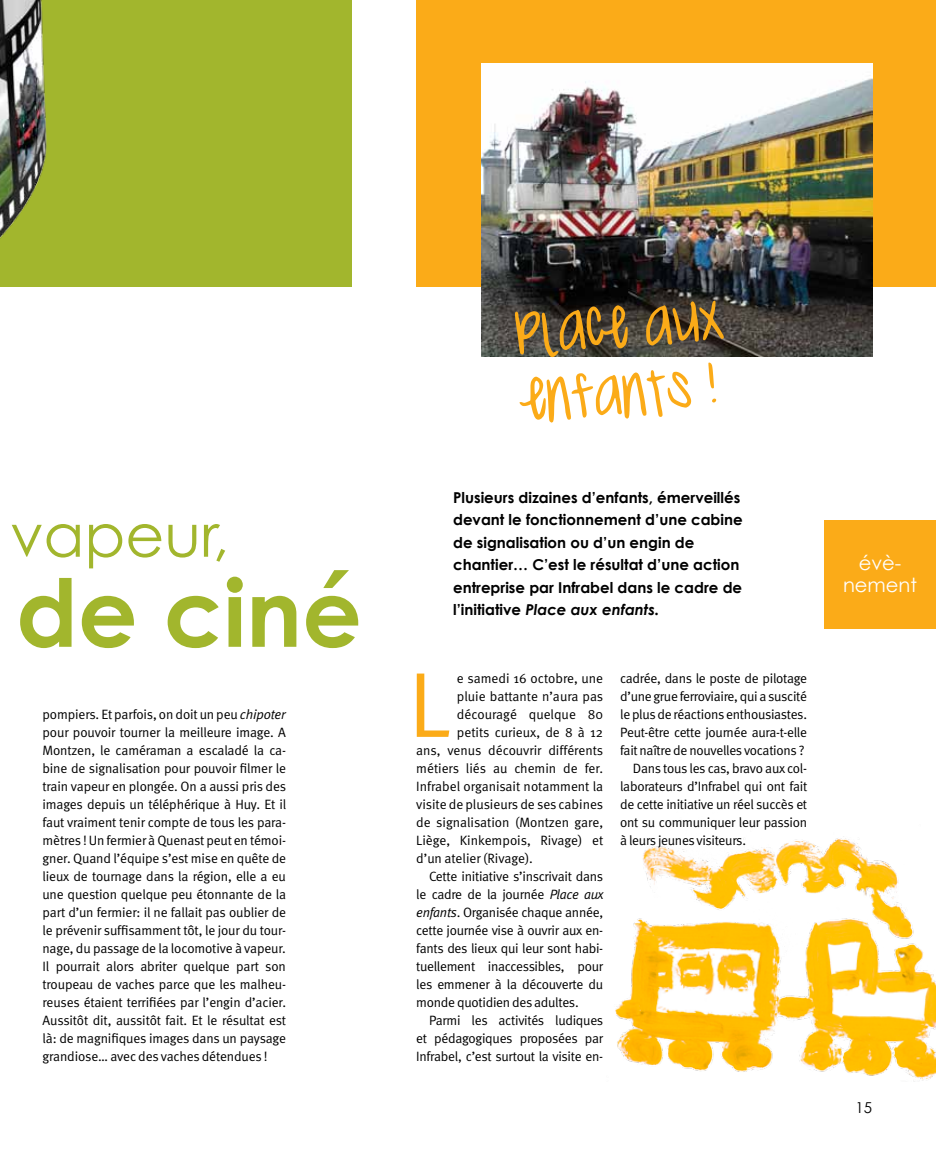
<style>
.page{position:relative;width:936px;height:1149px;background:#fff}
.page>*{position:absolute;margin:0;border:0;box-sizing:border-box;transform-origin:0 0}
.t1{font:700 93.45px "Century Gothic";color:#a2b62d}
.t2{font:92.25px "Meta Normal Caps";color:#fbab18}
.t3{font:66.9px/66.9px "Megan Hand";color:#fbab18}
.t4{font:60px "Century Gothic";color:#a2b62d}
.t5{font:19.5px/22.5px "Century Gothic";color:#fff;text-align:center}
.t6{font:700 15px/22.5px "Century Gothic";color:#000}
.t7{font:15px "Century Gothic";color:#000}
.t8{font:13.5px/18px "Meta Normal";letter-spacing:-.02em;color:#000;text-align:justify}
.t9{font:13.5px "Meta Normal";color:#000}
.s1{font-style:italic}
</style>
<div class="page">
<div style="left:0;top:0;width:351px;height:286px;background:#a2b62d"></div>
<img style="left:0;top:0;width:99px;height:287px">
<img style="left:615px;top:836px;width:320px;height:246px">
<div style="left:416px;top:0;width:519px;height:286px;background:#fbab18"></div>
<div style="left:824px;top:520px;width:111px;height:108px;background:#fbab18"></div>
<img style="left:481px;top:64px;width:391px;height:293px">
<h3 class="t4" style="left:10px;top:498px;width:220px">vapeur,</h3>
<h1 class="t1" style="left:16px;top:554px;width:347px">de ciné</h1>
<p class="t8" style="left:43px;top:704px;width:245px">pompiers. Et parfois, on doit un peu <span class="s1">chipoter </span>pour pouvoir tourner la meilleure image. A Montzen, le caméraman a escaladé la ca&shy;bine de signalisation pour pouvoir filmer le train vapeur en plongée. On a aussi pris des images depuis un téléphérique à Huy. Et il faut vraiment tenir compte de tous les para&shy;mètres ! Un fermier à Quenast peut en témoi&shy;gner. Quand l’équipe s’est mise en quête de lieux de tournage dans la région, elle a eu une question quelque peu étonnante de la part d’un fermier: il ne fallait pas oublier de le prévenir suffisamment tôt, le jour du tour&shy;nage, du passage de la locomotive à vapeur.<br>Il pourrait alors abriter quelque part son troupeau de vaches parce que les malheu&shy;reuses étaient terrifiées par l’engin d’acier.<br>Aussitôt dit, aussitôt fait. Et le résultat est là: de magnifiques images dans un paysage grandiose… avec des vaches détendues !</p>
<h3 class="t3" style="left:513px;top:303px;width:211px;rotate:-3deg">Place aux enfants !</h3>
<p class="t6" style="left:453px;top:485px;width:291px">Plusieurs dizaines d’enfants, émerveillés devant le fonctionnement d’une cabine de signalisation ou d’un engin de chantier… C’est le résultat d’une action entreprise par Infrabel dans le cadre de l’initiative <span class="s1">Place aux enfants.</span></p>
<p class="t9" style="left:457px;top:670px;width:148px">e samedi 16 octobre, une</p>
<p class="t9" style="left:457px;top:688px;width:148px">pluie battante n’aura pas</p>
<p class="t9" style="left:457px;top:706px;width:148px">découragé quelque 80</p>
<p class="t9" style="left:457px;top:724px;width:148px">petits curieux, de 8 à 12</p>
<p class="t9" style="left:416px;top:742px;width:188px">ans, venus découvrir différents</p>
<p class="t9" style="left:416px;top:760px;width:188px">métiers liés au chemin de fer.</p>
<p class="t9" style="left:416px;top:778px;width:188px">Infrabel organisait notamment la</p>
<p class="t8" style="left:416px;top:794px;width:188px">visite de plusieurs de ses cabines</p>
<p class="t9" style="left:416px;top:814px;width:188px">de signalisation (Montzen gare,</p>
<p class="t9" style="left:416px;top:832px;width:188px">Liège, Kinkempois, Rivage) et</p>
<p class="t9" style="left:416px;top:850px;width:118px">d’un atelier (Rivage).</p>
<p class="t8" style="left:429px;top:866px;width:176px">Cette initiative s’inscrivait dans</p>
<p class="t8" style="left:416px;top:884px;width:188px">le cadre de la journée <span class="s1">Place aux</span></p>
<p class="t8" style="left:416px;top:902px;width:188px"><span class="s1">enfants</span>. Organisée chaque année,</p>
<p class="t8" style="left:416px;top:920px;width:188px">cette journée vise à ouvrir aux en-</p>
<p class="t8" style="left:416px;top:938px;width:188px">fants des lieux qui leur sont habi-</p>
<p class="t8" style="left:416px;top:956px;width:188px">tuellement inaccessibles, pour</p>
<p class="t8" style="left:416px;top:974px;width:188px">les emmener à la découverte du</p>
<p class="t8" style="left:416px;top:992px;width:164px">monde quotidien des adultes.</p>
<p class="t8" style="left:429px;top:1010px;width:176px">Parmi les activités ludiques</p>
<p class="t8" style="left:416px;top:1028px;width:188px">et pédagogiques proposées par</p>
<p class="t8" style="left:416px;top:1046px;width:188px">Infrabel, c’est surtout la visite en-</p>
<h2 class="t2" style="left:407px;top:651px;width:44px">L</h2>
<p class="t8" style="left:620px;top:668px;width:188px">cadrée, dans le poste de pilotage</p>
<p class="t8" style="left:620px;top:686px;width:188px">d’une grue ferroviaire, qui a suscité</p>
<p class="t8" style="left:620px;top:704px;width:188px">le plus de réactions enthousiastes.</p>
<p class="t8" style="left:620px;top:722px;width:188px">Peut-être cette journée aura-t-elle</p>
<p class="t8" style="left:620px;top:740px;width:186px">fait naître de nouvelles vocations ?</p>
<p class="t8" style="left:633px;top:758px;width:176px">Dans tous les cas, bravo aux col-</p>
<p class="t8" style="left:620px;top:776px;width:188px">laborateurs d’Infrabel qui ont fait</p>
<p class="t8" style="left:620px;top:794px;width:188px">de cette initiative un réel succès et</p>
<p class="t8" style="left:620px;top:812px;width:188px">ont su communiquer leur passion</p>
<p class="t8" style="left:620px;top:830px;width:127px">à leurs jeunes visiteurs.</p>
<h3 class="t5" style="left:842px;top:551px;width:76px">évè&shy;nement</h3>
<p class="t7" style="left:855px;top:1098px;width:18px">15</p>
</div>
